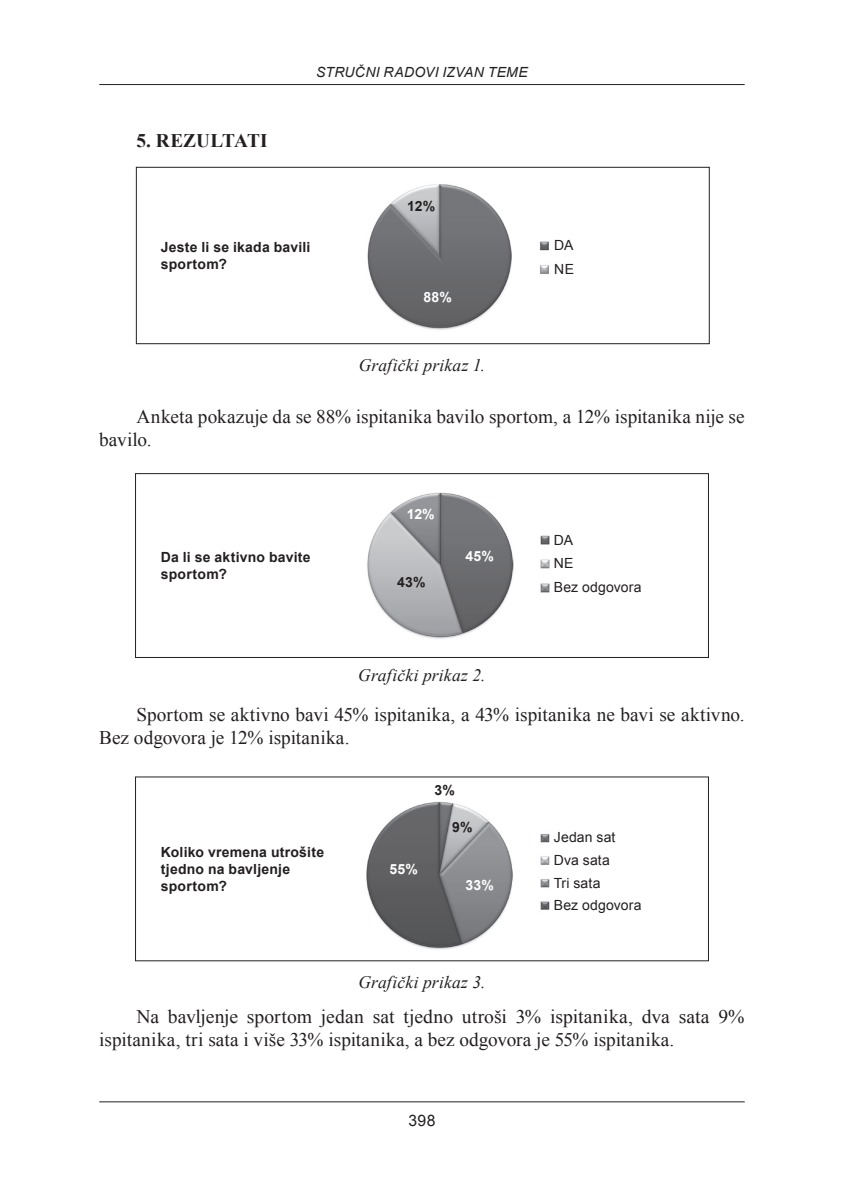
<style>
.page{position:relative;width:844px;height:1191px;background:#fff}
.page>*{position:absolute;margin:0;border:0;box-sizing:border-box;transform-origin:0 0}
.t1{font:19.25px/23.1px "Times New Roman";letter-spacing:.005em;color:#231f20}
.t2{font:700 19.25px "Times New Roman";color:#231f20}
.t3{font:italic 17.5px "Times New Roman";letter-spacing:.015em;color:#231f20}
.t4{font:15.75px "Arial";color:#231f20}
.t5{font:700 14px/16.8px "Arial";letter-spacing:.015em;color:#231f20}
.t6{font:14px/23.4px "Arial";letter-spacing:.015em;color:#231f20}
.t7{font:italic 14px "Arial";letter-spacing:.015em;color:#231f20}
.t8{font:700 14px "Arial";letter-spacing:.02em;color:#fff}
</style>
<div class="page">
<hr style="left:99px;top:84px;width:645px;height:1px;background:#231f20">
<hr style="left:99px;top:1101px;width:645px;height:1px;background:#231f20">
<img style="left:367px;top:184px;width:145px;height:146px">
<img style="left:540px;top:241px;width:9px;height:33px">
<img style="left:366px;top:801px;width:147px;height:149px">
<img style="left:540px;top:834px;width:10px;height:76px">
<div style="left:136px;top:167px;width:573px;height:177px;border:1px solid #231f20"></div>
<img style="left:367px;top:492px;width:147px;height:147px">
<img style="left:540px;top:535px;width:10px;height:58px">
<div style="left:135px;top:473px;width:573px;height:185px;border:1px solid #231f20"></div>
<p class="t2" style="left:136px;top:127px;width:133px">5. REZULTATI</p>
<p class="t7" style="left:316px;top:63px;width:213px">STRUČNI RADOVI IZVAN TEME</p>
<p class="t5" style="left:407px;top:198px;width:29px">12%</p>
<p class="t5" style="left:161px;top:239px;width:151px">Jeste li se ikada bavili sportom?</p>
<p class="t8" style="left:423px;top:288px;width:30px">88%</p>
<p class="t3" style="left:358px;top:353px;width:128px">Grafički prikaz 1.</p>
<p class="t6" style="left:554px;top:234px;width:21px">DA<br>NE</p>
<p class="t1" style="left:99px;top:405px;width:646px;text-indent:37px">Anketa pokazuje da se 88% ispitanika bavilo sportom, a 12% ispitanika nije se bavilo.</p>
<p class="t5" style="left:161px;top:549px;width:151px">Da li se aktivno bavite sportom?</p>
<p class="t8" style="left:407px;top:505px;width:29px">12%</p>
<p class="t5" style="left:397px;top:574px;width:30px">43%</p>
<p class="t8" style="left:465px;top:546px;width:30px">45%</p>
<p class="t3" style="left:358px;top:663px;width:129px">Grafički prikaz 2.</p>
<p class="t6" style="left:553px;top:528px;width:21px;line-height:22.9px">DA<br>NE</p>
<p class="t6" style="left:553px;top:575px;width:89px">Bez odgovora</p>
<p class="t1" style="left:99px;top:703px;width:646px;text-indent:37px">Sportom se aktivno bavi 45% ispitanika, a 43% ispitanika ne bavi se aktivno.<br>Bez odgovora je 12% ispitanika.</p>
<p class="t5" style="left:161px;top:844px;width:165px">Koliko vremena utrošite tjedno na bavljenje sportom?</p>
<p class="t8" style="left:389px;top:859px;width:30px">55%</p>
<p class="t5" style="left:434px;top:782px;width:22px">3%</p>
<p class="t5" style="left:452px;top:819px;width:22px">9%</p>
<p class="t8" style="left:465px;top:875px;width:30px">33%</p>
<p class="t6" style="left:553px;top:825px;width:63px">Jedan sat<br>Dva sata</p>
<p class="t6" style="left:553px;top:893px;width:89px">Bez odgovora</p>
<p class="t6" style="left:553px;top:871px;width:48px">Tri sata</p>
<p class="t3" style="left:358px;top:969px;width:128px">Grafički prikaz 3.</p>
<p class="t1" style="left:99px;top:1004px;width:646px;text-indent:37px">Na bavljenje sportom jedan sat tjedno utroši 3% ispitanika, dva sata 9% ispitanika, tri sata i više 33% ispitanika, a bez odgovora je 55% ispitanika.</p>
<p class="t4" style="left:408px;top:1110px;width:28px">398</p>
</div>
